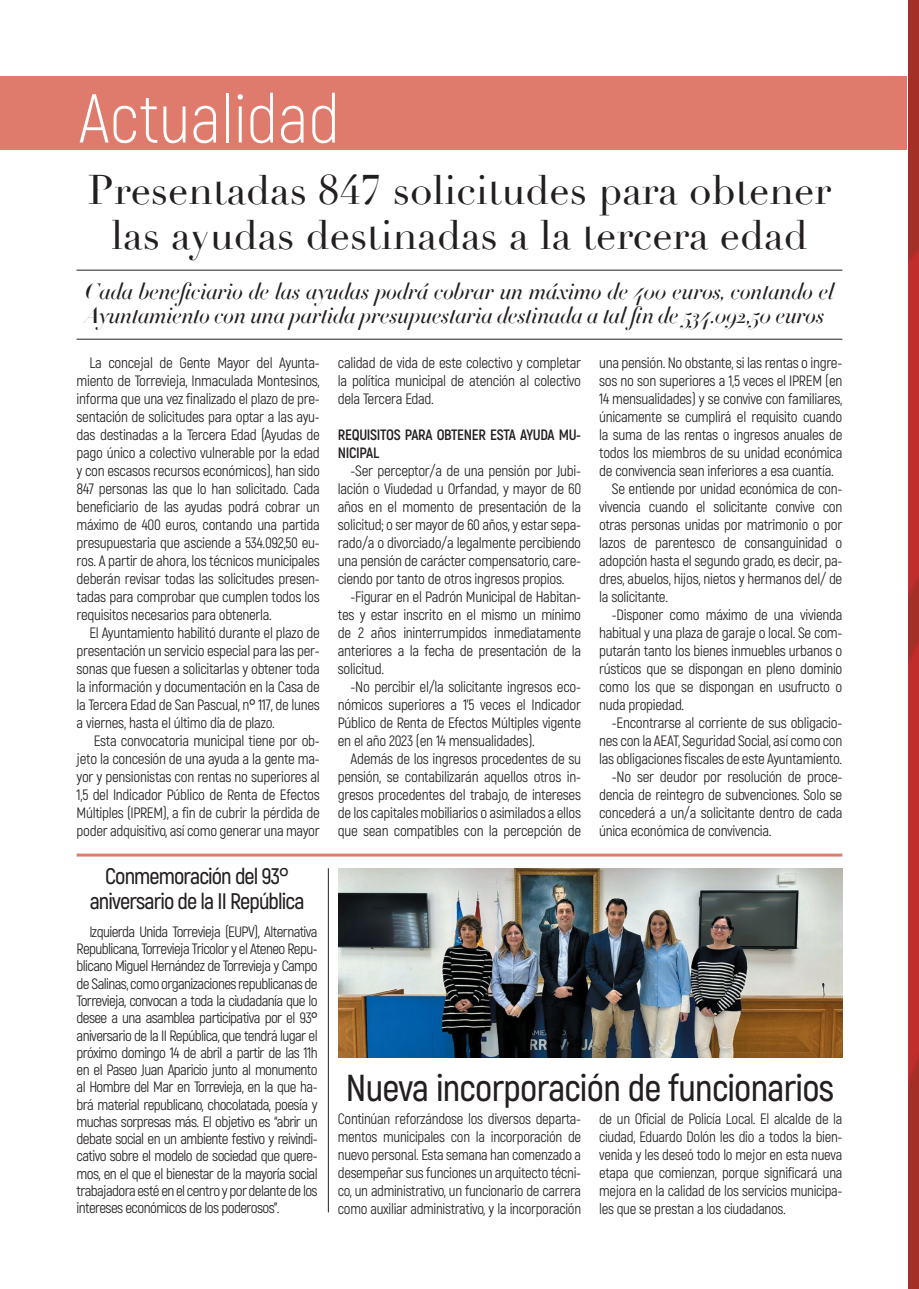
<style>
.page{position:relative;width:919px;height:1289px;background:#fff}
.page>*{position:absolute;margin:0;border:0;box-sizing:border-box;transform-origin:0 0}
.t1{font:300 69px "Akrobat";color:#fff}
.t2{font:40.5px/45px "Didot";color:#231f20;text-align:center}
.t3{font:600 37.5px "Akrobat";letter-spacing:-.02em;color:#231f20}
.t4{font:22.5px/24px "Didot HTF M96 Medium Ital";color:#231f20}
.t5{font:600 22.5px "Akrobat";letter-spacing:-.04em;color:#231f20}
.t6{font:15px/18px "Akrobat";letter-spacing:-.025em;color:#231f20;text-align:justify}
.t7{font:700 15px/18px "Akrobat";letter-spacing:-.02em;color:#231f20}
</style>
<div class="page">
<hr style="left:77px;top:270px;width:765px;height:1px;background:#231f20">
<hr style="left:77px;top:339px;width:765px;height:1px;background:#231f20">
<div style="left:0;top:77px;width:906px;height:73px;background:#de7b6d"></div>
<hr style="left:77px;top:853px;width:765px;height:3px;background:#de7b6d">
<img style="left:339px;top:868px;width:503px;height:189px">
<hr style="left:328px;top:868px;width:1px;height:344px;background:#231f20">
<img style="left:908px;top:0;width:10px;height:1288px">
<p class="t1" style="left:79px;top:78px;width:262px">Actualidad</p>
<p class="t2" style="left:88px;top:168px;width:744px">Presentadas 847 solicitudes para obtener las ayudas destinadas a la tercera edad</p>
<p class="t4" style="left:85px;top:280px;width:750px">Cada beneficiario de las ayudas podrá cobrar un máximo de 400 euros, contando el<br>Ayuntamiento con una partida presupuestaria destinada a tal fin de 534.092,50 euros</p>
<p class="t6" style="left:77px;top:353px;width:245px;text-indent:13px">La concejal de Gente Mayor del Ayunta&shy;miento de Torrevieja, Inmaculada Montesinos, informa que una vez finalizado el plazo de pre&shy;sentación de solicitudes para optar a las ayu&shy;das destinadas a la Tercera Edad (Ayudas de pago único a colectivo vulnerable por la edad y con escasos recursos económicos), han sido 847 personas las que lo han solicitado. Cada beneficiario de las ayudas podrá cobrar un máximo de 400 euros, contando una partida presupuestaria que asciende a 534.092,50 eu&shy;ros. A partir de ahora, los técnicos municipales deberán revisar todas las solicitudes presen&shy;tadas para comprobar que cumplen todos los requisitos necesarios para obtenerla.</p>
<p class="t6" style="left:77px;top:623px;width:245px;text-indent:13px">El Ayuntamiento habilitó durante el plazo de presentación un servicio especial para las per&shy;sonas que fuesen a solicitarlas y obtener toda la información y documentación en la Casa de la Tercera Edad de San Pascual, n 117, de lunes a viernes, hasta el último día de plazo.</p>
<p class="t6" style="left:77px;top:731px;width:245px;text-indent:17px">Esta convocatoria municipal tiene por ob&shy;jeto la concesión de una ayuda a la gente ma&shy;yor y pensionistas con rentas no superiores al 1,5 del Indicador Público de Renta de Efectos Múltiples (IPREM), a fin de cubrir la pérdida de poder adquisitivo, así como generar una mayor</p>
<p class="t5" style="left:105px;top:862px;width:176px">Conmemoración del 93</p>
<p class="t5" style="left:90px;top:887px;width:216px">aniversario de la II República</p>
<p class="t6" style="left:77px;top:923px;width:242px;line-height:17.2px;text-align:left;text-indent:13px">Izquierda Unida Torrevieja (EUPV), Alternativa Republicana, Torrevieja Tricolor y el Ateneo Repu&shy;blicano Miguel Hernández de Torrevieja y Campo de Salinas, como organizaciones republicanas de Torrevieja, convocan a toda la ciudadanía que lo desee a una asamblea participativa por el 93 aniversario de la II República, que tendrá lugar el próximo domingo 14 de abril a partir de las 11h en el Paseo Juan Aparicio junto al monumento al Hombre del Mar en Torrevieja, en la que ha&shy;brá material republicano, chocolatada, poesía y muchas sorpresas más. El objetivo es “abrir un debate social en un ambiente festivo y reivindi&shy;cativo sobre el modelo de sociedad que quere&shy;mos, en el que el bienestar de la mayoría social trabajadora esté en el centro y por delante de los intereses económicos de los poderosos”.</p>
<p class="t6" style="left:338px;top:353px;width:245px">calidad de vida de este colectivo y completar la política municipal de atención al colectivo dela Tercera Edad.</p>
<p class="t7" style="left:338px;top:425px;width:245px">REQUISITOS PARA OBTENER ESTA AYUDA MU-<br>NICIPAL</p>
<p class="t6" style="left:338px;top:461px;width:245px;text-indent:13px">-Ser perceptor/a de una pensión por Jubi&shy;lación o Viudedad u Orfandad, y mayor de 60 años en el momento de presentación de la solicitud; o ser mayor de 60 años, y estar sepa&shy;rado/a o divorciado/a legalmente percibiendo una pensión de carácter compensatorio, care&shy;ciendo por tanto de otros ingresos propios.</p>
<p class="t6" style="left:338px;top:587px;width:245px;text-indent:13px">-Figurar en el Padrón Municipal de Habitan&shy;tes y estar inscrito en el mismo un mínimo de 2 años ininterrumpidos inmediatamente anteriores a la fecha de presentación de la solicitud.</p>
<p class="t6" style="left:338px;top:677px;width:245px;text-indent:13px">-No percibir el/la solicitante ingresos eco&shy;nómicos superiores a 1’5 veces el Indicador Público de Renta de Efectos Múltiples vigente en el año 2023 (en 14 mensualidades).</p>
<p class="t6" style="left:338px;top:749px;width:245px;text-indent:13px">Además de los ingresos procedentes de su pensión, se contabilizarán aquellos otros in&shy;gresos procedentes del trabajo, de intereses de los capitales mobiliarios o asimilados a ellos que sean compatibles con la percepción de</p>
<p class="t6" style="left:599px;top:353px;width:245px">una pensión. No obstante, si las rentas o ingre&shy;sos no son superiores a 1,5 veces el IPREM (en 14 mensualidades) y se convive con familiares, únicamente se cumplirá el requisito cuando la suma de las rentas o ingresos anuales de todos los miembros de su unidad económica de convivencia sean inferiores a esa cuantía.</p>
<p class="t6" style="left:599px;top:479px;width:245px;text-indent:13px">Se entiende por unidad económica de con&shy;vivencia cuando el solicitante convive con otras personas unidas por matrimonio o por lazos de parentesco de consanguinidad o adopción hasta el segundo grado, es decir, pa&shy;dres, abuelos, hijos, nietos y hermanos del/ de la solicitante.</p>
<p class="t6" style="left:599px;top:605px;width:245px;text-indent:13px">-Disponer como máximo de una vivienda habitual y una plaza de garaje o local. Se com&shy;putarán tanto los bienes inmuebles urbanos o rústicos que se dispongan en pleno dominio como los que se dispongan en usufructo o nuda propiedad.</p>
<p class="t6" style="left:599px;top:713px;width:245px;text-indent:13px">-Encontrarse al corriente de sus obligacio&shy;nes con la AEAT, Seguridad Social, así como con las obligaciones fiscales de este Ayuntamiento.</p>
<p class="t6" style="left:599px;top:767px;width:245px;text-indent:13px">-No ser deudor por resolución de proce&shy;dencia de reintegro de subvenciones. Solo se concederá a un/a solicitante dentro de cada única económica de convivencia.</p>
<p class="t3" style="left:346px;top:1064px;width:490px">Nueva incorporación de funcionarios</p>
<p class="t6" style="left:338px;top:1109px;width:245px">Continúan reforzándose los diversos departa&shy;mentos municipales con la incorporación de nuevo personal. Esta semana han comenzado a desempeñar sus funciones un arquitecto técni&shy;co, un administrativo, un funcionario de carrera como auxiliar administrativo, y la incorporación</p>
<p class="t6" style="left:599px;top:1109px;width:245px">de un Oficial de Policía Local. El alcalde de la ciudad, Eduardo Dolón les dio a todos la bien&shy;venida y les deseó todo lo mejor en esta nueva etapa que comienzan, porque significará una mejora en la calidad de los servicios municipa&shy;les que se prestan a los ciudadanos.</p>
</div>
